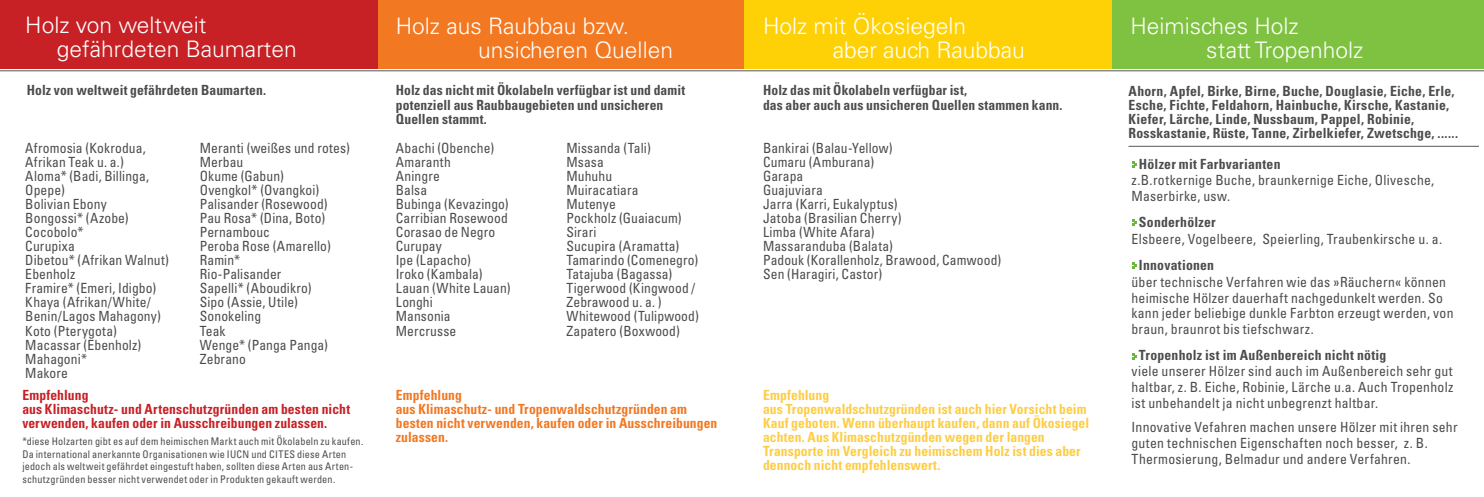
<style>
.page{position:relative;width:1484px;height:497px;background:#fff}
.page>*{position:absolute;margin:0;border:0;box-sizing:border-box;transform-origin:0 0}
.t1{font:300 22.75px/24.5px "Univers LT Std";color:#fff}
.t2{font:condensed 14px/14px "Univers LT Std";letter-spacing:.01em;color:#4b4c4d}
.t3{font:700 condensed 14px/14px "Univers LT Std";letter-spacing:.015em;color:#4b4c4d}
.t4{font:700 condensed 14px/14px "Univers LT Std";letter-spacing:.005em;color:#fecd44}
.t5{font:700 condensed 14px/14px "Univers LT Std";letter-spacing:.005em;color:#f27822}
.t6{font:700 condensed 14px/14px "Univers LT Std";letter-spacing:.01em;color:#c72025}
.t7{font:condensed 10.5px/12.6px "Univers LT Std";letter-spacing:.02em;color:#4b4c4d}
</style>
<div class="page">
<div style="left:1106px;top:0;width:377px;height:68px;background:#7fc241"></div>
<div style="left:370px;top:0;width:374px;height:68px;background:#f27822"></div>
<div style="left:744px;top:0;width:367px;height:68px;background:#fed106"></div>
<div style="left:0;top:0;width:377px;height:68px;background:#c72025"></div>
<svg style="left:1132px;top:161px;width:4px;height:7px"></svg>
<svg style="left:1132px;top:219px;width:4px;height:6px"></svg>
<svg style="left:1132px;top:262px;width:4px;height:6px"></svg>
<svg style="left:1132px;top:353px;width:4px;height:6px"></svg>
<hr style="left:1128px;top:146px;width:350px;height:1px;background:#57585a">
<hr style="left:0;top:70px;width:1483px;height:1px;background:#57585a">
<h1 class="t1" style="left:57px;top:12px;width:241px;text-indent:-32px">Holz von weltweit gefährdeten Baumarten</h1>
<h1 class="t1" style="left:832px;top:14px;width:194px;text-indent:-70px">Holz mit Ökosiegeln<br>aber auch Raubbau</h1>
<h1 class="t1" style="left:478px;top:14px;width:196px;text-indent:-82px">Holz aus Raubbau bzw. unsicheren Quellen</h1>
<h1 class="t1" style="left:1206px;top:14px;width:159px;text-indent:-76px">Heimisches Holz<br>statt Tropenholz</h1>
<p class="t3" style="left:27px;top:83px;width:241px">Holz von weltweit gefährdeten Baumarten.</p>
<p class="t2" style="left:25px;top:141px;width:145px">Afromosia (Kokrodua,<br>Afrikan Teak u. a.)<br>Aloma* (Badi, Billinga,<br>Opepe)<br>Bolivian Ebony<br>Bongossi* (Azobe)<br>Cocobolo*<br>Curupixa<br>Dibetou* (Afrikan Walnut)<br>Ebenholz<br>Framire* (Emeri, Idigbo)<br>Khaya (Afrikan/White/<br>Benin/Lagos Mahagony)<br>Koto (Pterygota)<br>Macassar (Ebenholz)<br>Mahagoni*<br>Makore</p>
<p class="t2" style="left:200px;top:141px;width:152px">Meranti (weißes und rotes)<br>Merbau<br>Okume (Gabun)<br>Ovengkol* (Ovangkoi)<br>Palisander (Rosewood)<br>Pau Rosa* (Dina, Boto)<br>Pernambouc<br>Peroba Rose (Amarello)<br>Ramin*<br>Rio-Palisander<br>Sapelli* (Aboudikro)<br>Sipo (Assie, Utile)<br>Sonokeling<br>Teak<br>Wenge* (Panga Panga)<br>Zebrano</p>
<p class="t3" style="left:396px;top:83px;width:291px">Holz das nicht mit Ökolabeln verfügbar ist und damit potenziell aus Raubbaugebieten und unsicheren<br>Quellen stammt.</p>
<p class="t3" style="left:763px;top:83px;width:301px">Holz das mit Ökolabeln verfügbar ist,<br>das aber auch aus unsicheren Quellen stammen kann.</p>
<p class="t2" style="left:396px;top:141px;width:116px">Abachi (Obenche)<br>Amaranth<br>Aningre<br>Balsa<br>Bubinga (Kevazingo)<br>Carribian Rosewood<br>Corasao de Negro<br>Curupay<br>Ipe (Lapacho)<br>Iroko (Kambala)<br>Lauan (White Lauan)<br>Longhi<br>Mansonia<br>Mercrusse</p>
<p class="t2" style="left:566px;top:141px;width:134px">Missanda (Tali)<br>Msasa<br>Muhuhu<br>Muiracatiara<br>Mutenye<br>Pockholz (Guaiacum)<br>Sirari<br>Sucupira (Aramatta)<br>Tamarindo (Comenegro)<br>Tatajuba (Bagassa)<br>Tigerwood (Kingwood /<br>Zebrawood u. a. )<br>Whitewood (Tulipwood)<br>Zapatero (Boxwood)</p>
<p class="t2" style="left:763px;top:141px;width:240px">Bankirai (Balau-Yellow)<br>Cumaru (Amburana)<br>Garapa<br>Guajuviara<br>Jarra (Karri, Eukalyptus)<br>Jatoba (Brasilian Cherry)<br>Limba (White Afara)<br>Massaranduba (Balata)<br>Padouk (Korallenholz, Brawood, Camwood)<br>Sen (Haragiri, Castor)</p>
<p class="t6" style="left:22px;top:387px;width:329px">Empfehlung<br>aus Klimaschutz- und Artenschutzgründen am besten nicht verwenden, kaufen oder in Ausschreibungen zulassen.</p>
<p class="t5" style="left:396px;top:387px;width:323px">Empfehlung<br>aus Klimaschutz- und Tropenwaldschutzgründen am besten nicht verwenden, kaufen oder in Ausschreibungen zulassen.</p>
<p class="t4" style="left:763px;top:387px;width:327px">Empfehlung<br>aus Tropenwaldschutzgründen ist auch hier Vorsicht beim Kauf geboten. Wenn überhaupt kaufen, dann auf Ökosiegel achten. Aus Klimaschutzgünden wegen der langen Transporte im Vergleich zu heimischem Holz ist dies aber dennoch nicht empfehlenswert.</p>
<p class="t7" style="left:22px;top:434px;width:342px">*diese Holzarten gibt es auf dem heimischen Markt auch mit Ökolabeln zu kaufen.<br>Da international anerkannte Organisationen wie IUCN und CITES diese Arten jedoch als weltweit gefährdet eingestuft haben, sollten diese Arten aus Arten&shy;schutzgründen besser nicht verwendet oder in Produkten gekauft werden.</p>
<p class="t3" style="left:1128px;top:84px;width:331px">Ahorn, Apfel, Birke, Birne, Buche, Douglasie, Eiche, Erle, Esche, Fichte, Feldahorn, Hainbuche, Kirsche, Kastanie, Kiefer, Lärche, Linde, Nussbaum, Pappel, Robinie, Rosskastanie, Rüste, Tanne, Zirbelkiefer, Zwetschge, ......</p>
<p class="t3" style="left:1138px;top:157px;width:143px">Hölzer mit Farbvarianten</p>
<p class="t2" style="left:1131px;top:171px;width:304px;line-height:15.8px">z.B.rotkernige Buche, braunkernige Eiche, Olivesche,<br>Maserbirke, usw.</p>
<p class="t3" style="left:1138px;top:214px;width:78px">Sonderhölzer</p>
<p class="t2" style="left:1131px;top:231px;width:312px">Elsbeere, Vogelbeere, Speierling, Traubenkirsche u. a.</p>
<p class="t3" style="left:1138px;top:257px;width:77px">Innovationen</p>
<p class="t2" style="left:1131px;top:273px;width:323px;line-height:15.8px">über technische Verfahren wie das »Räuchern« können heimische Hölzer dauerhaft nachgedunkelt werden. So kann jeder beliebige dunkle Farbton erzeugt werden, von braun, braunrot bis tiefschwarz.</p>
<p class="t3" style="left:1138px;top:348px;width:249px">Tropenholz ist im Außenbereich nicht nötig</p>
<p class="t2" style="left:1131px;top:362px;width:323px;line-height:15.8px;text-align:justify">viele unserer Hölzer sind auch im Außenbereich sehr gut haltbar, z. B. Eiche, Robinie, Lärche u.a. Auch Tropenholz ist unbehandelt ja nicht unbegrenzt haltbar.</p>
<p class="t2" style="left:1131px;top:418px;width:327px;line-height:15.8px">Innovative Vefahren machen unsere Hölzer mit ihren sehr guten technischen Eigenschaften noch besser, z. B.<br>Thermosierung, Belmadur und andere Verfahren.</p>
</div>
